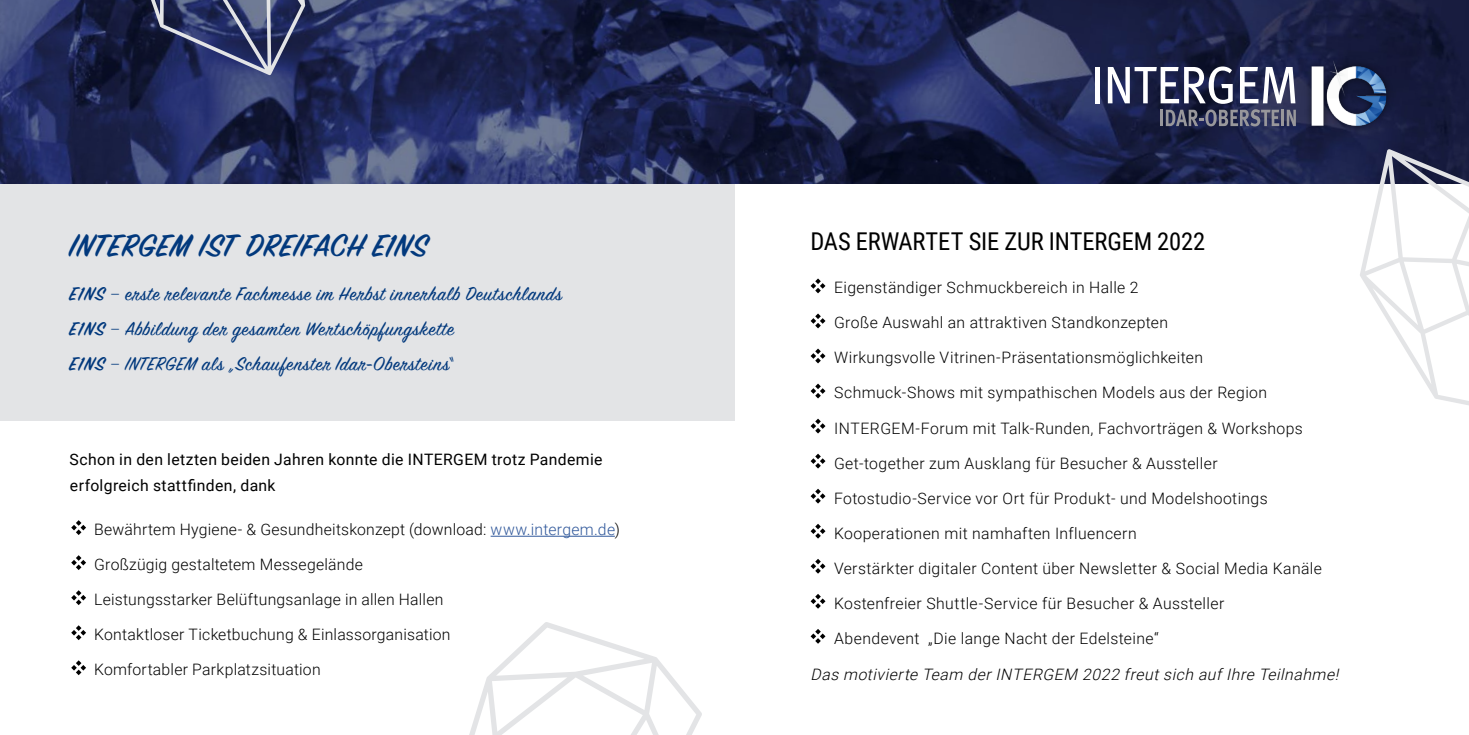
<style>
.page{position:relative;width:1469px;height:735px;background:#fff}
.page>*{position:absolute;margin:0;border:0;box-sizing:border-box;transform-origin:0 0}
.t1{font:600 35px "Sign Painter House Script";letter-spacing:.02em;color:#02397d}
.t2{font:24.5px "Roboto Condensed";letter-spacing:-.005em;color:#000}
.t3{font:21px/35px "Sign Painter House Script";letter-spacing:.04em;color:#02397d}
.t4{font:300 15.75px "Roboto";letter-spacing:.025em;color:#000}
.t5{font:15.75px/26.2px "Roboto";letter-spacing:.025em;color:#000}
.t6{font:italic 300 15.75px "Roboto";color:#000}
.s1{font-weight:600}
.s2{font-family:"Roboto";font-weight:300;font-size:15.75px}
.s3{color:#30589b}
</style>
<div class="page">
<div style="left:0;top:177px;width:734px;height:243px;background:#e3e4e6"></div>
<svg style="left:469px;top:622px;width:233px;height:112px"></svg>
<img style="left:0;top:0;width:1468px;height:184px">
<svg style="left:810px;top:278px;width:15px;height:15px"></svg>
<svg style="left:810px;top:313px;width:15px;height:15px"></svg>
<svg style="left:810px;top:348px;width:15px;height:15px"></svg>
<svg style="left:810px;top:383px;width:15px;height:15px"></svg>
<svg style="left:810px;top:418px;width:15px;height:15px"></svg>
<svg style="left:810px;top:453px;width:15px;height:15px"></svg>
<svg style="left:810px;top:488px;width:15px;height:15px"></svg>
<svg style="left:810px;top:523px;width:15px;height:15px"></svg>
<svg style="left:810px;top:559px;width:15px;height:14px"></svg>
<svg style="left:810px;top:594px;width:15px;height:14px"></svg>
<svg style="left:810px;top:629px;width:15px;height:14px"></svg>
<hr style="left:490px;top:535px;width:125px;height:1px;background:#30589b">
<svg style="left:71px;top:520px;width:15px;height:14px"></svg>
<svg style="left:71px;top:555px;width:15px;height:14px"></svg>
<svg style="left:71px;top:590px;width:15px;height:14px"></svg>
<svg style="left:71px;top:625px;width:15px;height:14px"></svg>
<svg style="left:71px;top:660px;width:15px;height:14px"></svg>
<svg style="left:1359px;top:149px;width:109px;height:256px"></svg>
<svg style="left:122px;top:0;width:183px;height:75px;background:#363e66"></svg>
<div style="left:1095px;top:67px;width:5px;height:36px;background:#fff"></div>
<svg style="left:1107px;top:66px;width:187px;height:60px"></svg>
<img style="left:1294px;top:38px;width:104px;height:105px">
<h1 class="t1" style="left:69px;top:224px;width:360px">INTERGEM IST DREIFACH E1NS</h1>
<h3 class="t3" style="left:69px;top:277px;width:494px"><span class="s1">E1NS</span> <span class="s2">–</span> erste relevante Fachmesse im Herbst innerhalb Deutschlands<br><span class="s1">E1NS</span> <span class="s2">–</span> Abbildung der gesamten Wertschöpfungskette<br><span class="s1">E1NS</span> <span class="s2">–</span> INTERGEM als „Schaufenster Idar-Obersteins“</h3>
<p class="t5" style="left:69px;top:445px;width:534px">Schon in den letzten beiden Jahren konnte die INTERGEM trotz Pandemie erfolgreich stattfinden, dank</p>
<p class="t4" style="left:94px;top:518px;width:527px">Bewährtem Hygiene- &amp; Gesundheitskonzept (download: <span class="s3">www.intergem.de</span>)</p>
<p class="t4" style="left:94px;top:553px;width:270px">Großzügig gestaltetem Messegelände</p>
<p class="t4" style="left:94px;top:588px;width:351px">Leistungsstarker Belüftungsanlage in allen Hallen</p>
<p class="t4" style="left:94px;top:623px;width:358px">Kontaktloser Ticketbuchung &amp; Einlassorganisation</p>
<p class="t4" style="left:94px;top:658px;width:228px">Komfortabler Parkplatzsituation</p>
<h2 class="t2" style="left:810px;top:223px;width:396px">DAS ERWARTET SIE ZUR INTERGEM 2022</h2>
<p class="t4" style="left:834px;top:276px;width:306px">Eigenständiger Schmuckbereich in Halle 2</p>
<p class="t4" style="left:834px;top:311px;width:335px">Große Auswahl an attraktiven Standkonzepten</p>
<p class="t4" style="left:834px;top:346px;width:370px">Wirkungsvolle Vitrinen-Präsentationsmöglichkeiten</p>
<p class="t4" style="left:834px;top:381px;width:434px">Schmuck-Shows mit sympathischen Models aus der Region</p>
<p class="t4" style="left:834px;top:416px;width:470px">INTERGEM-Forum mit Talk-Runden, Fachvorträgen &amp; Workshops</p>
<p class="t4" style="left:834px;top:451px;width:385px">Get-together zum Ausklang für Besucher &amp; Aussteller</p>
<p class="t4" style="left:834px;top:486px;width:435px">Fotostudio-Service vor Ort für Produkt- und Modelshootings</p>
<p class="t4" style="left:834px;top:521px;width:304px">Kooperationen mit namhaften Influencern</p>
<p class="t4" style="left:834px;top:556px;width:489px">Verstärkter digitaler Content über Newsletter &amp; Social Media Kanäle</p>
<p class="t4" style="left:834px;top:591px;width:392px">Kostenfreier Shuttle-Service für Besucher &amp; Aussteller</p>
<p class="t4" style="left:834px;top:626px;width:326px">Abendevent „Die lange Nacht der Edelsteine“</p>
<p class="t6" style="left:810px;top:663px;width:534px">Das motivierte Team derINTERGEM 2022 freutsich aufIhre Teilnahme!</p>
</div>
